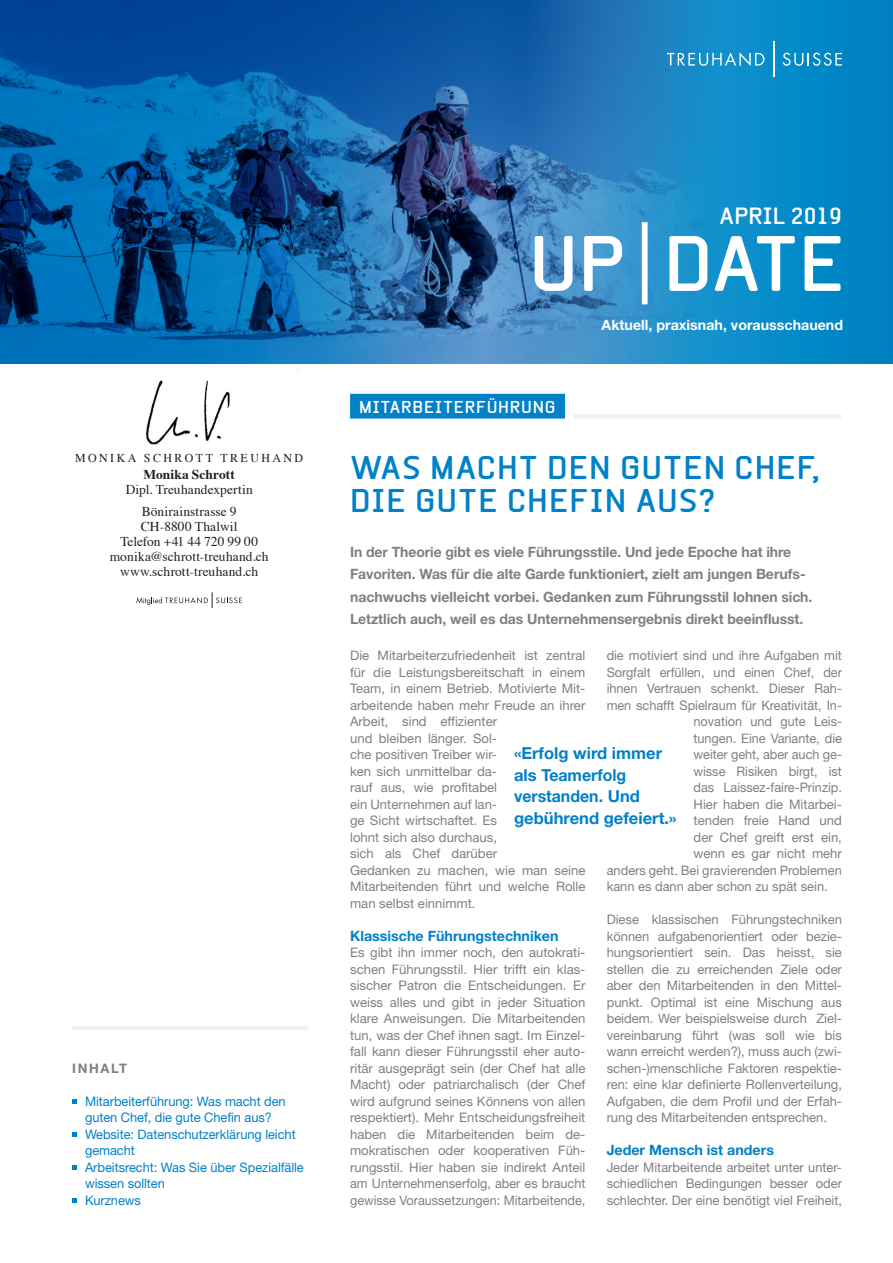
<style>
.page{position:relative;width:893px;height:1263px;background:#fff}
.page>*{position:absolute;margin:0;border:0;box-sizing:border-box;transform-origin:0 0}
.t1{font:700 75px "Beta Sans";letter-spacing:-.015em;color:#fff}
.t2{font:700 31.5px/33px "Beta Sans";letter-spacing:.03em;color:#0081c8}
.t3{font:700 22.5px "Beta Sans";color:#fff}
.t4{font:700 16.65px/21.6px "Helvetica Neue LT Std";color:#0081c8}
.t5{font:700 16.5px "Beta Sans";letter-spacing:.04em;color:#fff}
.t6{font:700 14.25px/22.5px "Helvetica Neue LT Std";letter-spacing:-.005em;color:#808083}
.t7{font:700 14.25px "Helvetica Neue LT Std";color:#0081c8}
.t8{font:700 14.25px "Helvetica Neue LT Std";color:#fff}
.t9{font:13.5px/15px "Times";letter-spacing:.005em;color:#231f20;text-align:center}
.t10{font:700 13.5px "Times";letter-spacing:.005em;color:#231f20}
.t11{font:13.2px/16.5px "Helvetica Neue LT Std";color:#808083}
.t12{font:13.2px/16.5px "Helvetica Neue LT Std";letter-spacing:-.005em;color:#0081c8}
.t13{font:700 13.2px "Helvetica Neue LT Std";letter-spacing:.125em;color:#808083}
.t14{font:12px "Times";letter-spacing:.2em;color:#231f20}
.s1{font-family:"Beta Sans Norm";font-weight:400;font-size:112.5px}
</style>
<div class="page">
<svg style="left:72px;top:1099px;width:5px;height:4px"></svg>
<svg style="left:72px;top:1132px;width:5px;height:4px"></svg>
<svg style="left:72px;top:1165px;width:5px;height:4px"></svg>
<svg style="left:72px;top:1198px;width:5px;height:4px"></svg>
<hr style="left:72px;top:1026px;width:236px;height:4px;background:#f0f0f1">
<div style="left:350px;top:394px;width:215px;height:25px;background:#0081c8"></div>
<hr style="left:574px;top:414px;width:267px;height:4px;background:#f0f0f1">
<div style="left:0;top:0;width:893px;height:363px;background:#0087c6"></div>
<img style="left:0;top:0;width:741px;height:363px">
<svg style="left:667px;top:52px;width:97px;height:14px"></svg>
<svg style="left:783px;top:53px;width:59px;height:13px"></svg>
<hr style="left:773px;top:41px;width:1px;height:36px;background:#fff">
<img style="left:146px;top:380px;width:84px;height:65px">
<svg style="left:136px;top:592px;width:106px;height:16px"></svg>
<p class="t14" style="left:75px;top:447px;width:230px">MONIKA SCHROTT TREUHAND</p>
<p class="t10" style="left:143px;top:462px;width:93px">Monika Schrott</p>
<p class="t9" style="left:126px;top:478px;width:129px;line-height:21.5px">Dipl. Treuhandexpertin<br>Bönirainstrasse 9</p>
<p class="t9" style="left:110px;top:518px;width:160px">CH-8800 Thalwil<br>Telefon +41 44 720 99 00 monika@schrott-treuhand.ch www.schrott-treuhand.ch</p>
<p class="t13" style="left:72px;top:1060px;width:56px">INHALT</p>
<p class="t12" style="left:85px;top:1092px;width:220px">Mitarbeiterführung: Was macht den guten Chef, die gute Chefin aus?<br>Website: Datenschutzerklärung leicht gemacht<br>Arbeitsrecht: Was Sie über Spezialfälle wissen sollten<br>Kurznews</p>
<h3 class="t3" style="left:719px;top:202px;width:124px">APRIL 2019</h3>
<h1 class="t1" style="left:529px;top:219px;width:318px">UP<span class="s1">|</span> DATE</h1>
<p class="t8" style="left:602px;top:316px;width:243px">Aktuell, praxisnah, vorausschauend</p>
<p class="t5" style="left:359px;top:397px;width:198px">MITARBEITERFÜHRUNG</p>
<h2 class="t2" style="left:350px;top:450px;width:471px">WAS MACHT DEN GUTEN CHEF,<br>DIE GUTE CHEFIN AUS?</h2>
<p class="t6" style="left:350px;top:540px;width:464px">In der Theorie gibt es viele Führungsstile. Und jede Epoche hat ihre Favoriten. Was für die alte Garde funktioniert, zielt am jungen Berufs&shy;nachwuchs vielleicht vorbei. Gedanken zum Führungsstil lohnen sich.<br>Letztlich auch, weil es das Unternehmensergebnis direkt beeinflusst.</p>
<p class="t11" style="left:607px;top:647px;width:237px">die motiviert sind und ihre Aufgaben mit</p>
<p class="t11" style="left:607px;top:663px;width:237px">Sorgfalt erfüllen, und einen Chef, der</p>
<p class="t11" style="left:607px;top:680px;width:237px">ihnen Vertrauen schenkt. Dieser Rah-</p>
<p class="t11" style="left:607px;top:696px;width:237px">men schafft Spielraum für Kreativität, In-</p>
<p class="t11" style="left:693px;top:713px;width:150px">novation und gute Leis-</p>
<p class="t11" style="left:693px;top:729px;width:150px">tungen. Eine Variante, die</p>
<p class="t11" style="left:693px;top:746px;width:150px">weiter geht, aber auch ge-</p>
<p class="t11" style="left:693px;top:762px;width:150px">wisse Risiken birgt, ist</p>
<p class="t11" style="left:693px;top:779px;width:150px">das Laissez-faire-Prinzip.</p>
<p class="t11" style="left:693px;top:795px;width:150px">Hier haben die Mitarbei-</p>
<p class="t11" style="left:693px;top:812px;width:150px">tenden freie Hand und</p>
<p class="t11" style="left:693px;top:828px;width:150px">der Chef greift erst ein,</p>
<p class="t11" style="left:693px;top:845px;width:150px">wenn es gar nicht mehr</p>
<p class="t11" style="left:607px;top:861px;width:237px">anders geht. Bei gravierenden Problemen</p>
<p class="t11" style="left:607px;top:878px;width:223px">kann es dann aber schon zu spät sein.</p>
<p class="t11" style="left:607px;top:911px;width:237px">Diese klassischen Führungstechniken können aufgabenorientiert oder bezie hungsorientiert sein. Das heisst, sie stellen die zu erreichenden Ziele oder aber den Mitarbeitenden in den Mittel&shy;punkt. Optimal ist eine Mischung aus beidem. Wer beispielsweise durch Ziel&shy;vereinbarung führt (was soll wie bis wann erreicht werden?), muss auch (zwi&shy;schen-)menschliche Faktoren respektie&shy;ren: eine klar definierte Rollenverteilung, Aufgaben, die dem Profil und der Erfah&shy;rung des Mitarbeitenden entsprechen.</p>
<p class="t7" style="left:607px;top:1141px;width:169px">Jeder Mensch ist anders</p>
<p class="t11" style="left:607px;top:1158px;width:237px;text-align:justify">Jeder Mitarbeitende arbeitet unter unter&shy;schiedlichen Bedingungen besser oder schlechter. Der eine benötigt viel Freiheit,</p>
<p class="t11" style="left:350px;top:647px;width:237px">Die Mitarbeiterzufriedenheit ist zentral für die Leistungsbereitschaft in einem<br>Team, in einem Betrieb. Motivierte Mit&shy;arbeitende haben mehr Freude an ihrer<br>Arbeit, sind effizienter<br>und bleiben länger. Sol-<br>che positiven Treiber wir-<br>ken sich unmittelbar da-<br>rauf aus, wie profitabel<br>ein Unternehmen auf lan-<br>ge Sicht wirtschaftet. Es<br>lohnt sich also durchaus,<br>sich als Chef darüber<br>Gedanken zu machen, wie man seine<br>Mitarbeitenden führt und welche Rolle man selbst einnimmt.</p>
<p class="t7" style="left:350px;top:927px;width:210px">Klassische Führungstechniken</p>
<p class="t11" style="left:350px;top:944px;width:237px;text-align:justify">Es gibt ihn immer noch, den autokrati&shy;schen Führungsstil. Hier trifft ein klas&shy;sischer Patron die Entscheidungen. Er weiss alles und gibt in jeder Situation klare Anweisungen. Die Mitarbeitenden tun, was der Chef ihnen sagt. Im Einzel&shy;fall kann dieser Führungsstil eher auto&shy;ritär ausgeprägt sein (der Chef hat alle Macht) oder patriarchalisch (der Chef wird aufgrund seines Könnens von allen respektiert). Mehr Entscheidungsfreiheit haben die Mitarbeitenden beim de&shy;mokratischen oder kooperativen Füh&shy;rungsstil. Hier haben sie indirekt Anteil am Unternehmenserfolg, aber es braucht gewisse Voraussetzungen: Mitarbeitende,</p>
<p class="t4" style="left:514px;top:742px;width:164px">«Erfolg wird immer als Teamerfolg verstanden. Und gebührend gefeiert.»</p>
</div>
